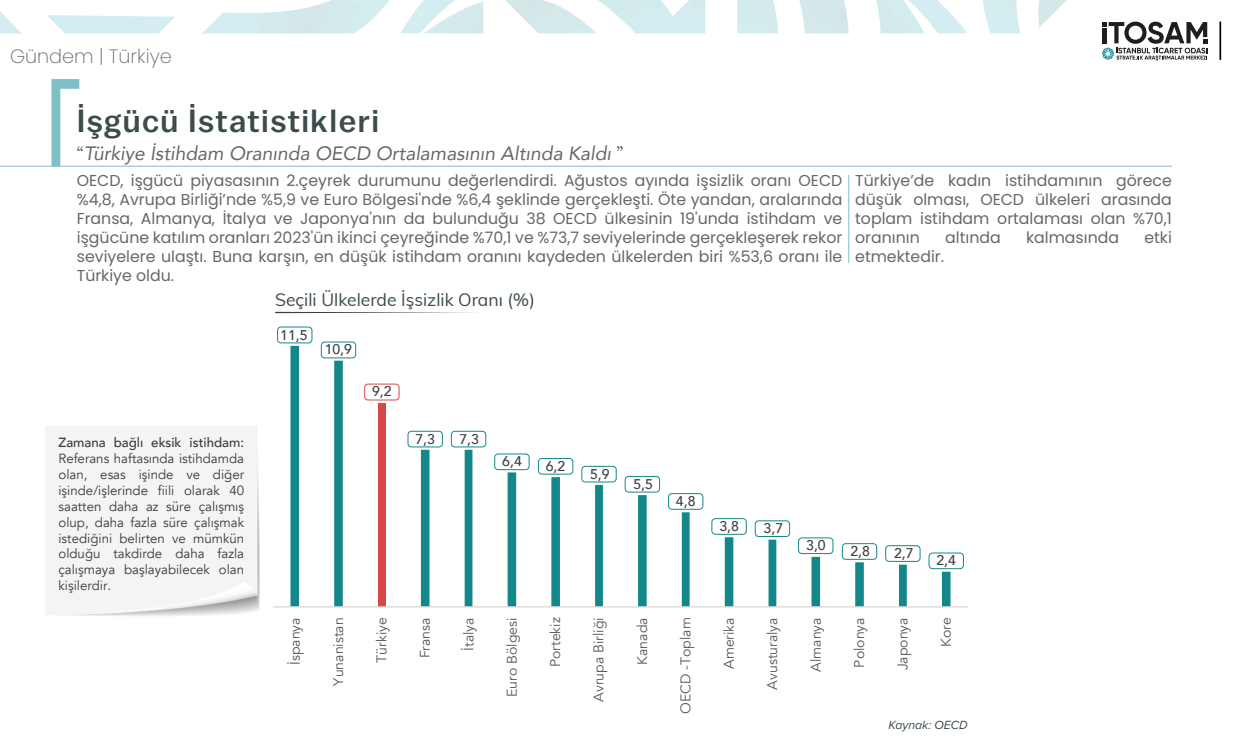
<style>
.page{position:relative;width:1241px;height:745px;background:#fff}
.page>*{position:absolute;margin:0;border:0;box-sizing:border-box;transform-origin:0 0}
.t1{font:500 32.02px "Balto";letter-spacing:.045em;color:#3b4c4b}
.t2{font:italic 19.25px "Avenir";color:#646868}
.t3{font:200 19.25px "Poppins";color:#646868}
.t4{font:17.5px "Muli";color:#3b4c4b}
.t5{font:15.75px/18.9px "Poppins";color:#646868;text-align:justify}
.t6{font:14px "Avenir";color:#595959}
.t7{font:500 14px "Avenir";color:#404040}
.t8{font:13.3px/15.9px "Avenir";color:#393a39;text-align:justify}
.t9{font:500 13.3px "Avenir";color:#393a39}
.t10{font:italic 12.25px "Proxima Nova";color:#3b4c4b}
.s1{font-family:"Adobe Caslon Pro";font-style:normal}
</style>
<div class="page">
<svg style="left:0;top:0;width:967px;height:33px"></svg>
<img style="left:982px;top:0;width:84px;height:33px">
<svg style="left:1102px;top:22px;width:105px;height:39px"></svg>
<hr style="left:1219px;top:22px;width:1px;height:38px;background:#040503">
<hr style="left:0;top:166px;width:1171px;height:1px;background:#7ebfc6">
<svg style="left:51px;top:79px;width:28px;height:87px"></svg>
<svg style="left:275px;top:311px;width:199px;height:2px"></svg>
<div style="left:45px;top:426px;width:215px;height:190px;background:#f3f4f4"></div>
<hr style="left:848px;top:175px;width:1px;height:88px;background:#7ebfc6">
<svg style="left:290px;top:345px;width:660px;height:260px"></svg>
<hr style="left:273px;top:605px;width:694px;height:2px;background:#dad9d8">
<div style="left:277px;top:326px;width:35px;height:17px;border:1px solid #14878a;border-radius:3px"></div>
<div style="left:321px;top:341px;width:35px;height:17px;border:1px solid #14878a;border-radius:3px"></div>
<div style="left:407px;top:430px;width:36px;height:17px;border:1px solid #14878a;border-radius:3px"></div>
<div style="left:451px;top:430px;width:35px;height:17px;border:1px solid #14878a;border-radius:3px"></div>
<div style="left:494px;top:453px;width:35px;height:17px;border:1px solid #14878a;border-radius:3px"></div>
<div style="left:538px;top:457px;width:35px;height:17px;border:1px solid #14878a;border-radius:3px"></div>
<div style="left:581px;top:465px;width:35px;height:17px;border:1px solid #14878a;border-radius:3px"></div>
<div style="left:624px;top:475px;width:36px;height:17px;border:1px solid #14878a;border-radius:3px"></div>
<div style="left:668px;top:493px;width:35px;height:16px;border:1px solid #14878a;border-radius:3px"></div>
<div style="left:711px;top:518px;width:35px;height:16px;border:1px solid #14878a;border-radius:3px"></div>
<div style="left:754px;top:520px;width:36px;height:16px;border:1px solid #14878a;border-radius:3px"></div>
<div style="left:798px;top:537px;width:35px;height:16px;border:1px solid #14878a;border-radius:3px"></div>
<div style="left:841px;top:543px;width:36px;height:16px;border:1px solid #14878a;border-radius:3px"></div>
<div style="left:885px;top:545px;width:35px;height:16px;border:1px solid #14878a;border-radius:3px"></div>
<div style="left:928px;top:552px;width:35px;height:16px;border:1px solid #14878a;border-radius:3px"></div>
<div style="left:364px;top:383px;width:35px;height:17px;border:1px solid #d74949;border-radius:3px"></div>
<p class="t3" style="left:10px;top:45px;width:163px">Gündem | Türkiye</p>
<h1 class="t1" style="left:77px;top:101px;width:304px">İşgücü İstatistikleri</h1>
<p class="t2" style="left:77px;top:142px;width:548px"><span class="s1">“</span>Türkiye İstihdam Oranında OECD Ortalamasının Altında Kaldı <span class="s1">”</span></p>
<p class="t5" style="left:77px;top:171px;width:766px">OECD, işgücü piyasasının 2.çeyrek durumunu değerlendirdi. Ağustos ayında işsizlik oranı OECD %4,8, Avrupa Birliği’nde %5,9 ve Euro Bölgesi'nde %6,4 şeklinde gerçekleşti. Öte yandan, aralarında Fransa, Almanya, İtalya ve Japonya'nın da bulunduğu 38 OECD ülkesinin 19'unda istihdam ve işgücüne katılım oranları 2023'ün ikinci çeyreğinde %70,1 ve %73,7 seviyelerinde gerçekleşerek rekor seviyelere ulaştı. Buna karşın, en düşük istihdam oranını kaydeden ülkelerden biri %53,6 oranı ile Türkiye oldu.</p>
<p class="t5" style="left:855px;top:171px;width:318px">Türkiye’de kadın istihdamının görece düşük olması, OECD ülkeleri arasında toplam istihdam ortalaması olan %70,1 oranının</p>
<p class="t5" style="left:945px;top:228px;width:57px">altında</p>
<p class="t5" style="left:1025px;top:228px;width:94px">kalmasında</p>
<p class="t5" style="left:1144px;top:228px;width:29px">etki</p>
<p class="t5" style="left:855px;top:247px;width:90px">etmektedir.</p>
<p class="t4" style="left:275px;top:286px;width:261px">Seçili Ülkelerde İşsizlik Oranı (%)</p>
<p class="t9" style="left:58px;top:430px;width:187px">Zamana bağlı eksik istihdam:</p>
<p class="t8" style="left:58px;top:450px;width:187px">Referans haftasında istihdamda olan, esas işinde ve diğer işinde/işlerinde fiili olarak 40 saatten daha az süre çalışmış olup, daha fazla süre çalışmak istediğini belirten ve mümkün olduğu takdirde daha fazla çalışmaya başlayabilecek olan kişilerdir.</p>
<p class="t7" style="left:280px;top:322px;width:29px">11,5</p>
<p class="t7" style="left:324px;top:337px;width:29px">10,9</p>
<p class="t7" style="left:372px;top:379px;width:21px">9,2</p>
<p class="t7" style="left:415px;top:426px;width:21px">7,3</p>
<p class="t7" style="left:459px;top:426px;width:21px">7,3</p>
<p class="t7" style="left:502px;top:449px;width:21px">6,4</p>
<p class="t7" style="left:545px;top:453px;width:21px">6,2</p>
<p class="t7" style="left:590px;top:461px;width:21px">5,9</p>
<p class="t7" style="left:633px;top:471px;width:21px">5,5</p>
<p class="t7" style="left:675px;top:488px;width:21px">4,8</p>
<p class="t7" style="left:719px;top:513px;width:21px">3,8</p>
<p class="t7" style="left:763px;top:516px;width:21px">3,7</p>
<p class="t7" style="left:806px;top:533px;width:21px">3,0</p>
<p class="t7" style="left:850px;top:538px;width:21px">2,8</p>
<p class="t7" style="left:894px;top:541px;width:21px">2,7</p>
<p class="t7" style="left:936px;top:548px;width:21px">2,4</p>
<p class="t6" style="left:286px;top:664px;width:49px;rotate:-90deg">İspanya</p>
<p class="t6" style="left:330px;top:685px;width:69px;rotate:-90deg">Yunanistan</p>
<p class="t6" style="left:373px;top:662px;width:47px;rotate:-90deg">Türkiye</p>
<p class="t6" style="left:416px;top:658px;width:42px;rotate:-90deg">Fransa</p>
<p class="t6" style="left:460px;top:650px;width:35px;rotate:-90deg">İtalya</p>
<p class="t6" style="left:503px;top:696px;width:81px;rotate:-90deg">Euro Bölgesi</p>
<p class="t6" style="left:547px;top:666px;width:51px;rotate:-90deg">Portekiz</p>
<p class="t6" style="left:590px;top:701px;width:86px;rotate:-90deg">Avrupa Birliği</p>
<p class="t6" style="left:633px;top:664px;width:49px;rotate:-90deg">Kanada</p>
<p class="t6" style="left:677px;top:713px;width:98px;rotate:-90deg">OECD -Toplam</p>
<p class="t6" style="left:720px;top:668px;width:53px;rotate:-90deg">Amerika</p>
<p class="t6" style="left:764px;top:689px;width:74px;rotate:-90deg">Avusturalya</p>
<p class="t6" style="left:807px;top:671px;width:56px;rotate:-90deg">Almanya</p>
<p class="t6" style="left:850px;top:667px;width:51px;rotate:-90deg">Polonya</p>
<p class="t6" style="left:894px;top:670px;width:54px;rotate:-90deg">Japonya</p>
<p class="t6" style="left:937px;top:646px;width:31px;rotate:-90deg">Kore</p>
<p class="t10" style="left:888px;top:715px;width:81px">Kaynak: OECD</p>
</div>
